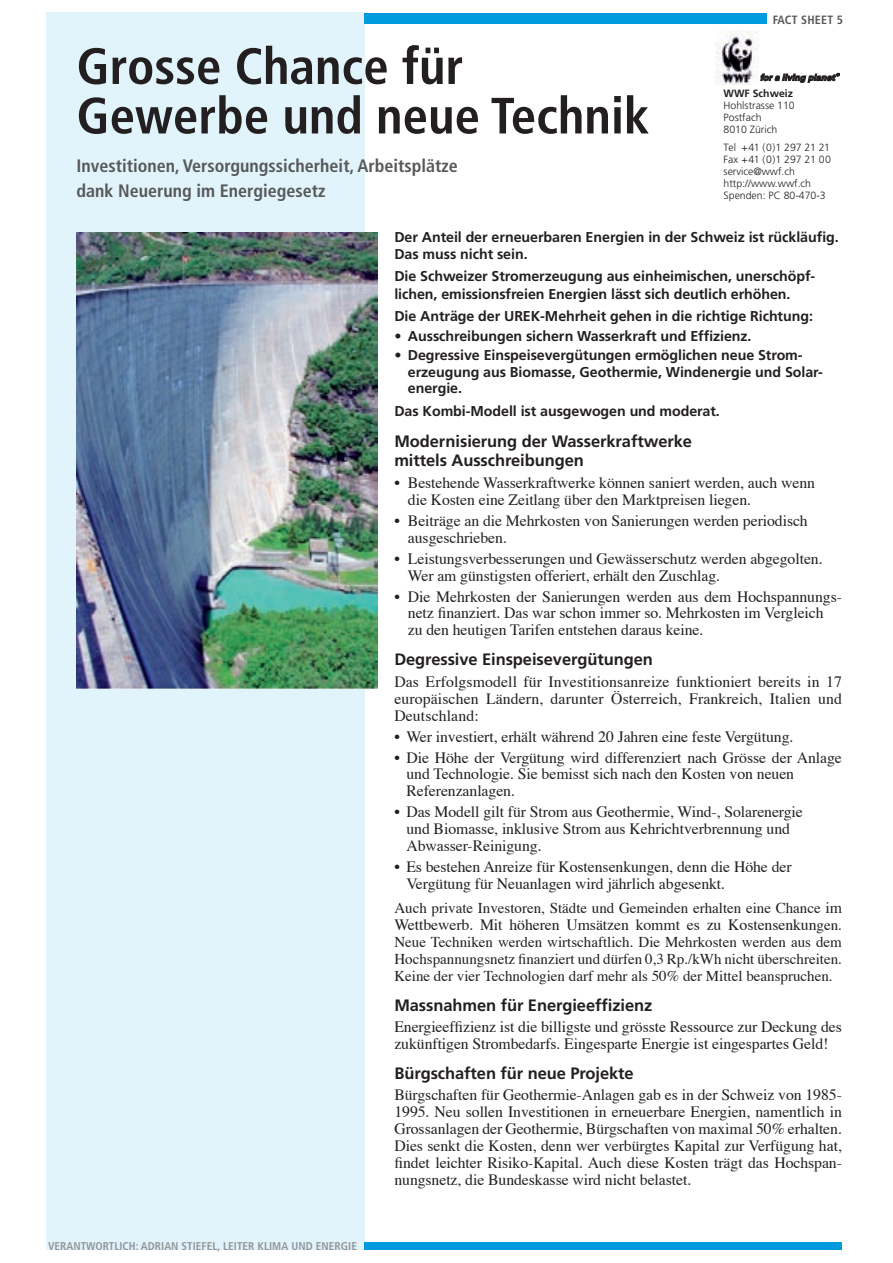
<style>
.page{position:relative;width:893px;height:1263px;background:#fff}
.page>*{position:absolute;margin:0;border:0;box-sizing:border-box;transform-origin:0 0}
.t1{font:700 condensed 51px "Frutiger";color:#231f20}
.t2{font:700 condensed 18px "Frutiger";color:#57585a}
.Untertitel{font:700 16.5px "Frutiger";letter-spacing:-.005em;color:#231f20}
.Grundtext{font:15.75px/17px "Times";letter-spacing:-.005em;color:#231f20;text-align:justify}
.Grundtext-2{font:15px/17px "Times";color:#231f20;text-align:justify}
.t3{font:700 14.25px/16.5px "Frutiger";letter-spacing:-.005em;color:#231f20}
.t4{font:700 condensed 12px "Frutiger";letter-spacing:.02em;color:#57585a}
.t5{font:700 condensed 11.25px "Frutiger";letter-spacing:.005em;color:#939598}
.t6{font:300 10.5px "Frutiger";color:#231f20}
.t7{font:300 10.5px "Frutiger";letter-spacing:-.035em;color:#231f20}
.t8{font:700 10.5px "Frutiger";color:#231f20}
.t9{font:italic 700 9px "Univers";color:#231f20}
.s1{font-size:15.75px}
.s2{font-size:15px}
</style>
<div class="page">
<div style="left:46px;top:13px;width:319px;height:1237px;background:#e1f4fc"></div>
<div style="left:365px;top:13px;width:402px;height:10px;background:#009bde"></div>
<div style="left:364px;top:1242px;width:478px;height:7px;background:#009bde"></div>
<img style="left:77px;top:233px;width:301px;height:456px">
<img style="left:715px;top:31px;width:44px;height:54px">
<svg style="left:761px;top:73px;width:79px;height:9px"></svg>
<p class="t1" style="left:77px;top:36px;width:388px">Grosse Chance für</p>
<p class="t1" style="left:77px;top:86px;width:575px">Gewerbe und neue Technik</p>
<p class="t2" style="left:77px;top:155px;width:383px">Investitionen, Versorgungssicherheit, Arbeitsplätze</p>
<p class="t2" style="left:77px;top:180px;width:250px">dank Neuerung im Energiegesetz</p>
<p class="t4" style="left:773px;top:13px;width:72px">FACT SHEET 5</p>
<p class="t9" style="left:760px;top:72px;width:76px">for a living planet</p>
<p class="t8" style="left:724px;top:87px;width:71px">WWF Schweiz</p>
<p class="t6" style="left:724px;top:99px;width:73px">Hohlstrasse 110</p>
<p class="t6" style="left:724px;top:111px;width:39px">Postfach</p>
<p class="t6" style="left:724px;top:123px;width:55px">8010 Zürich</p>
<p class="t7" style="left:724px;top:141px;width:108px">Tel +41 (0)1 297 21 21</p>
<p class="t6" style="left:724px;top:153px;width:109px">Fax +41 (0)1 297 21 00</p>
<p class="t6" style="left:724px;top:165px;width:73px">service@wwf.ch</p>
<p class="t6" style="left:724px;top:177px;width:89px">http://www.wwf.ch</p>
<p class="t6" style="left:724px;top:189px;width:104px">Spenden: PC 80-470-3</p>
<p class="t3" style="left:394px;top:229px;width:446px">Der Anteil der erneuerbaren Energien in der Schweiz ist rückläufig.<br>Das muss nicht sein.</p>
<p class="t3" style="left:394px;top:268px;width:422px">Die Schweizer Stromerzeugung aus einheimischen, unerschöpf-</p>
<p class="t3" style="left:394px;top:285px;width:398px">lichen, emissionsfreien Energien lässt sich deutlich erhöhen.</p>
<p class="t3" style="left:394px;top:308px;width:420px">Die Anträge der UREK-Mehrheit gehen in die richtige Richtung:</p>
<p class="t3" style="left:394px;top:327px;width:359px">• Ausschreibungen sichern Wasserkraft und Effizienz.</p>
<p class="t3" style="left:394px;top:347px;width:410px">• Degressive Einspeisevergütungen ermöglichen neue Strom-</p>
<p class="t3" style="left:408px;top:363px;width:416px">erzeugung aus Biomasse, Geothermie, Windenergie und Solar-</p>
<p class="t3" style="left:408px;top:380px;width:56px">energie.</p>
<p class="t3" style="left:394px;top:402px;width:327px">Das Kombi-Modell ist ausgewogen und moderat.</p>
<p class="t5" style="left:48px;top:1240px;width:310px">VERANTWORTLICH: ADRIAN STIEFEL, LEITER KLIMA UND ENERGIE</p>
<p class="Untertitel" style="left:394px;top:432px;width:299px">Modernisierung der Wasserkraftwerke</p>
<p class="Untertitel" style="left:394px;top:451px;width:191px">mittels Ausschreibungen</p>
<p class="Grundtext" style="left:394px;top:475px;width:422px">• Bestehende Wasserkraftwerke können saniert werden, auch wenn</p>
<p class="Grundtext" style="left:408px;top:492px;width:345px">die Kosten eine Zeitlang über den Marktpreisen liegen.</p>
<p class="Grundtext" style="left:394px;top:513px;width:415px">• Beiträge an die Mehrkosten von Sanierungen werden periodisch</p>
<p class="Grundtext" style="left:408px;top:530px;width:101px">ausgeschrieben.</p>
<p class="Grundtext" style="left:394px;top:551px;width:430px">• Leistungsverbesserungen und Gewässerschutz werden abgegolten.</p>
<p class="Grundtext" style="left:408px;top:568px;width:314px">Wer am günstigsten offeriert, erhält den Zuschlag.</p>
<p class="Grundtext" style="left:394px;top:589px;width:449px;text-align:center">• Die Mehrkosten der Sanierungen werden aus dem Hochspannungs&shy;netz finanziert. Das war schon immer so. Mehrkosten im Vergleich</p>
<p class="Grundtext" style="left:408px;top:623px;width:297px">zu den heutigen Tarifen entstehen daraus keine.</p>
<p class="Untertitel" style="left:394px;top:650px;width:260px">Degressive Einspeisevergütungen</p>
<p class="Grundtext" style="left:394px;top:674px;width:449px">Das Erfolgsmodell für Investitionsanreize funktioniert bereits in 17 europäischen Ländern, darunter Österreich, Frankreich, Italien und Deutschland:</p>
<p class="Grundtext" style="left:394px;top:729px;width:400px">• Wer investiert, erhält während 20 Jahren eine feste Vergütung.</p>
<p class="Grundtext" style="left:406px;top:750px;width:437px;text-indent:-12px">• Die Höhe der Vergütung wird differenziert nach Grösse der Anlage und Technologie. Sie bemisst sich nach den Kosten von neuen</p>
<p class="Grundtext" style="left:406px;top:784px;width:110px">Referenzanlagen.</p>
<p class="Grundtext" style="left:394px;top:805px;width:410px">• Das Modell gilt für Strom aus Geothermie, Wind-, Solarenergie</p>
<p class="Grundtext" style="left:406px;top:821px;width:385px">und Biomasse, inklusive Strom aus Kehrichtverbrennung und</p>
<p class="Grundtext" style="left:406px;top:838px;width:137px">Abwasser-Reinigung.</p>
<p class="Grundtext" style="left:394px;top:859px;width:399px">• Es bestehen Anreize für Kostensenkungen, denn die Höhe der</p>
<p class="Grundtext" style="left:406px;top:876px;width:320px">Vergütung für Neuanlagen wird jährlich abgesenkt.</p>
<p class="Grundtext-2" style="left:394px;top:901px;width:449px">Auch private Investoren, Städte und Gemeinden erhalten eine Chance <span class="s1">im</span></p>
<p class="Grundtext" style="left:394px;top:917px;width:449px">Wettbewerb. Mit höheren Umsätzen kommt es zu Kostensenkun<span class="s2">gen.</span></p>
<p class="Grundtext-2" style="left:394px;top:934px;width:449px">Neue Techniken werden wirtschaftlich. Die Mehrkosten werden aus dem Hochspannungsnetz finanziert und dürfen 0,3 Rp./kWh nicht überschreiten.<br>Keine der vier Technologien darf mehr als 50% der Mittel beanspruchen.</p>
<p class="Untertitel" style="left:394px;top:996px;width:259px">Massnahmen für Energieeffizienz</p>
<p class="Grundtext" style="left:394px;top:1019px;width:449px">Energieeffizienz ist die billigste und grösste Ressource zur Deckung des zukünftigen Strombedarfs. Eingesparte Energie ist eingespartes Geld!</p>
<p class="Untertitel" style="left:394px;top:1064px;width:241px">Bürgschaften für neue Projekte</p>
<p class="Grundtext" style="left:394px;top:1088px;width:449px">Bürgschaften für Geothermie-Anlagen gab es in der Schweiz von 1985- 1995. Neu sollen Investitionen in erneuerbare Energien, namentlich in Grossanlagen der Geothermie, Bürgschaften von maximal 50% erhalten.<br>Dies senkt die Kosten, denn wer verbürgtes Kapital zur Verfügung hat, findet leichter Risiko-Kapital. Auch diese Kosten trägt das Hochspan&shy;nungsnetz, die Bundeskasse wird nicht belastet.</p>
</div>
